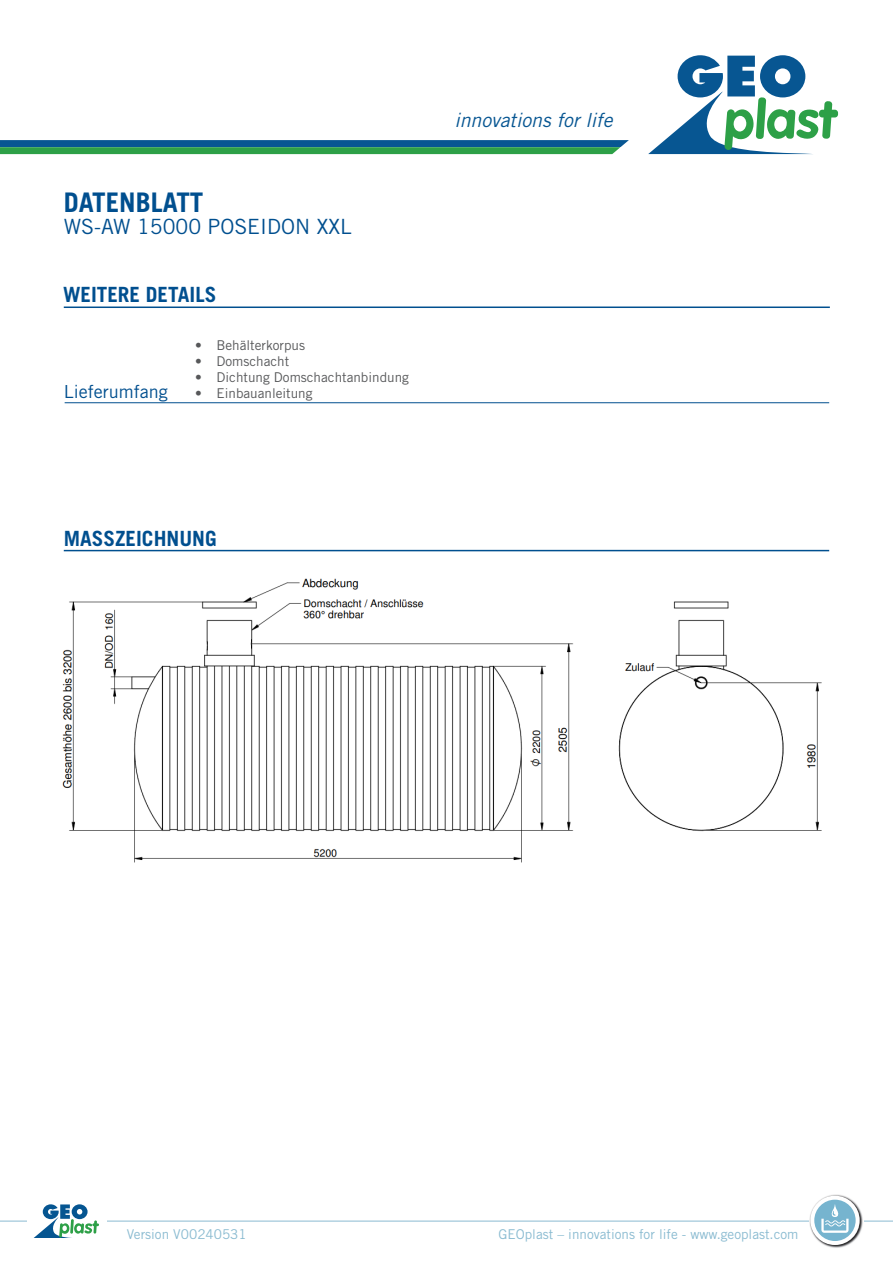
<style>
.page{position:relative;width:893px;height:1263px;background:#fff}
.page>*{position:absolute;margin:0;border:0;box-sizing:border-box;transform-origin:0 0}
.t1{font:700 27px "Trade Gothic LT Std";color:#004f8f}
.t2{font:700 21px "Trade Gothic LT Std";color:#004f8f}
.t3{font:21px "Trade Gothic LT Std";color:#004f8f}
.t4{font:italic 19.5px "Trade Gothic LT Std";color:#075692}
.t5{font:18px "Trade Gothic LT Std";color:#004f8f}
.t6{font:13.5px "Trade Gothic LT Std";color:#57585a}
.t7{font:13.5px "Trade Gothic LT Std";color:#8abbd1}
</style>
<div class="page">
<div style="left:819px;top:110px;width:19px;height:7px;background:#2da047;border-radius:3px"></div>
<svg style="left:648px;top:55px;width:184px;height:99px"></svg>
<svg style="left:0;top:140px;width:629px;height:14px;background:#207e71"></svg>
<hr style="left:0;top:1221px;width:893px;height:1px;background:#8abbd1">
<div style="left:28px;top:1202px;width:79px;height:44px;background:#fff"></div>
<svg style="left:35px;top:1204px;width:64px;height:33px"></svg>
<img style="left:808px;top:1194px;width:55px;height:54px">
<svg style="left:810px;top:1196px;width:50px;height:49px"></svg>
<div style="left:814px;top:1200px;width:42px;height:41px;background:#76b4cf;border-radius:50%"></div>
<svg style="left:815px;top:1203px;width:41px;height:33px"></svg>
<hr style="left:64px;top:306px;width:766px;height:2px;background:#004f8f">
<hr style="left:64px;top:550px;width:765px;height:1px;background:#004f8f">
<hr style="left:65px;top:402px;width:764px;height:1px;background:#004f8f">
<img style="left:62px;top:578px;width:760px;height:285px">
<h1 class="t1" style="left:64px;top:185px;width:141px">DATENBLATT</h1>
<h2 class="t3" style="left:64px;top:214px;width:289px">WS-AW 15000 POSEIDON XXL</h2>
<h2 class="t2" style="left:63px;top:281px;width:155px">WEITERE DETAILS</h2>
<h3 class="t5" style="left:64px;top:380px;width:106px">Lieferumfang</h3>
<p class="t6" style="left:195px;top:337px;width:111px">• Behälterkorpus</p>
<p class="t6" style="left:195px;top:353px;width:96px">• Domschacht</p>
<p class="t6" style="left:195px;top:369px;width:215px">• Dichtung Domschachtanbindung</p>
<p class="t6" style="left:195px;top:385px;width:119px">• Einbauanleitung</p>
<h3 class="t4" style="left:454px;top:108px;width:160px">innovations for life</h3>
<h2 class="t2" style="left:64px;top:525px;width:154px">MASSZEICHNUNG</h2>
<p class="t7" style="left:127px;top:1226px;width:121px">Version V00240531</p>
<p class="t7" style="left:498px;top:1226px;width:301px">GEOplast – innovations for life - www.geoplast.com</p>
</div>
